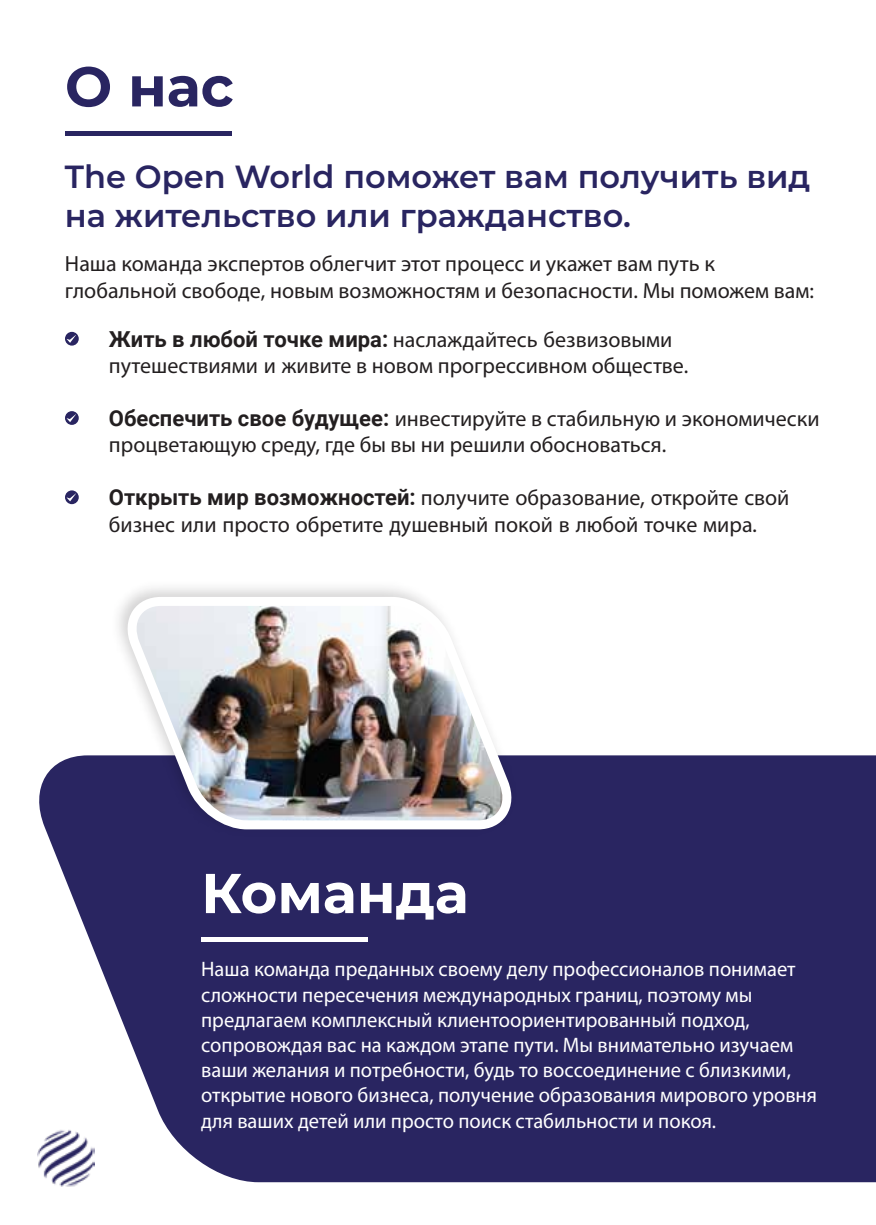
<style>
.page{position:relative;width:876px;height:1225px;background:#fff}
.page>*{position:absolute;margin:0;border:0;box-sizing:border-box;transform-origin:0 0}
.t1{font:700 56px "Montserrat";color:#fff}
.t2{font:700 56px "Montserrat";color:#292561}
.t3{font:600 32px/38.4px "Montserrat";color:#292561}
.t4{font:22px/26.4px "Myriad Pro";color:#231f20}
.t5{font:21px/25.2px "Myriad Pro";color:#fff}
.s1{font-family:"Roboto";font-weight:700}
.s2{font-family:"Poppins"}
</style>
<div class="page">
<svg style="left:39px;top:755px;width:837px;height:427px;fill:#292561"></svg>
<img style="left:105px;top:588px;width:418px;height:253px">
<svg style="left:126px;top:597px;width:387px;height:232px"></svg>
<div style="left:65px;top:131px;width:166px;height:5px;background:#292561"></div>
<svg style="left:65px;top:332px;width:14px;height:14px"></svg>
<svg style="left:65px;top:411px;width:14px;height:14px"></svg>
<svg style="left:65px;top:490px;width:14px;height:14px"></svg>
<div style="left:201px;top:937px;width:166px;height:5px;background:#fff"></div>
<img style="left:133px;top:606px;width:369px;height:214px">
<img style="left:37px;top:1128px;width:58px;height:59px">
<h1 class="t2" style="left:65px;top:49px;width:170px">О нас</h1>
<h2 class="t3" style="left:65px;top:157px;width:747px">The Open World поможет вам получить вид на жительство или гражданство.</h2>
<p class="t4" style="left:65px;top:250px;width:751px">Наша команда экспертов облегчит этот процесс и укажет вам путь к глобальной свободе, новым возможностям и безопасности. Мы поможем вам:</p>
<p class="t4" style="left:109px;top:326px;width:581px"><span class="s1">Жить в любой точке мира:</span> наслаждайтесь безвизовыми путешествиями и живите в новом прогрессивном обществе.</p>
<p class="t4" style="left:109px;top:405px;width:712px"><span class="s1">Обеспечить свое будущее:</span> инвестируйте в стабильную и экономически процветающую среду, где бы вы ни решили обосноваться.</p>
<p class="t4" style="left:109px;top:484px;width:682px"><span class="s1">Открыть мир возможностей:</span> получите образование<span class="s2">,</span> откройте свой бизнес или просто обретите душевный покой в любой точке мира<span class="s2">.</span></p>
<h1 class="t1" style="left:201px;top:856px;width:269px">Команда</h1>
<p class="t5" style="left:201px;top:956px;width:617px">Наша команда преданных своему делу профессионалов понимает сложности пересечения международных границ, поэтому мы предлагаем комплексный клиентоориентированный подход, сопровождая вас на каждом этапе пути. Мы внимательно изучаем ваши желания и потребности, будь то воссоединение с близкими, открытие нового бизнеса, получение образования мирового уровня для ваших детей или просто поиск стабильности и покоя.</p>
</div>
